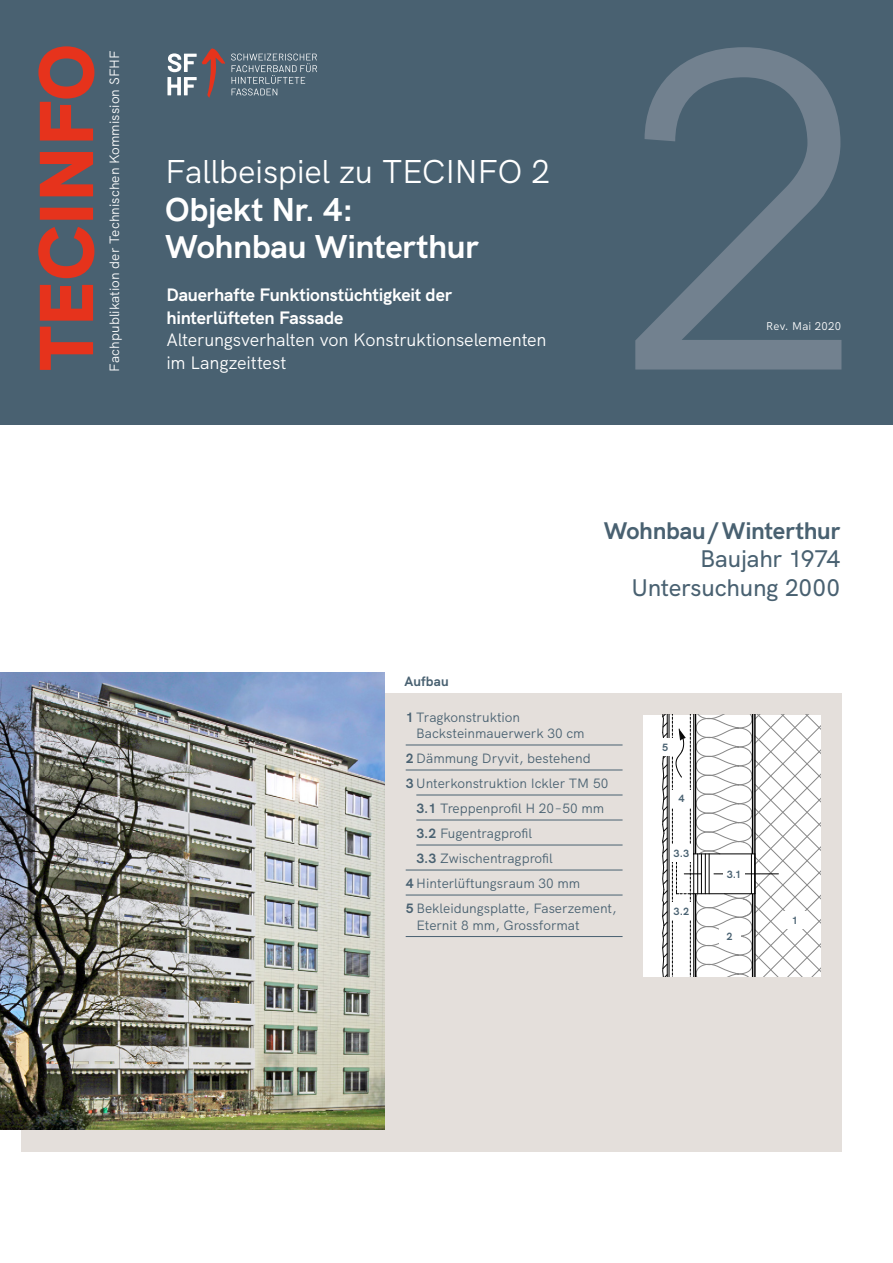
<style>
.page{position:relative;width:893px;height:1263px;background:#fff}
.page>*{position:absolute;margin:0;border:0;box-sizing:border-box;transform-origin:0 0}
.T1_-_Titelseite_Head{font:700 33px/37.5px "HK Grotesk";letter-spacing:-.015em;color:#fff}
._2___Subline{font:500 24px "HK Grotesk";letter-spacing:-.01em;color:#496171}
._2___Subline-2{font:700 24px "HK Grotesk";letter-spacing:-.015em;color:#496171}
.T2___Titelseite_Subl{font:18px/22.5px "HK Grotesk";letter-spacing:-.01em;color:#fff}
.T2___Titelseite_Subl-2{font:700 18px/22.5px "HK Grotesk";letter-spacing:-.01em;color:#fff}
._5a_-_Tabellentext{font:13.5px/16.5px "HK Grotesk";color:#496171}
.T3___Infotexte{font:13.5px "HK Grotesk";letter-spacing:.005em;color:#fff}
._3a___Lauftext_klein{font:700 13.5px "HK Grotesk";letter-spacing:.01em;color:#496171}
._7_-_Bildlegenden{font:11.25px "HK Grotesk";letter-spacing:.025em;color:#fff}
._5e___Nummerierung_G{font:700 10.5px "HK Grotesk";color:#496171}
.s1{font-weight:400}
.s2{font-weight:700}
</style>
<div class="page">
<div style="left:21px;top:693px;width:821px;height:459px;background:#e4dfdb"></div>
<img style="left:0;top:672px;width:384px;height:457px">
<div style="left:643px;top:715px;width:178px;height:262px;background:#fff"></div>
<svg style="left:662px;top:715px;width:159px;height:262px"></svg>
<hr style="left:694px;top:853px;width:61px;height:1px;background:#000">
<hr style="left:694px;top:893px;width:61px;height:1px;background:#000">
<hr style="left:752px;top:715px;width:1px;height:139px;background:#000">
<hr style="left:752px;top:894px;width:1px;height:83px;background:#000">
<hr style="left:695px;top:894px;width:1px;height:83px;background:#000">
<hr style="left:695px;top:715px;width:1px;height:139px;background:#000">
<div style="left:723px;top:866px;width:22px;height:17px;background:#fff"></div>
<div style="left:670px;top:845px;width:22px;height:17px;background:#fff"></div>
<div style="left:670px;top:903px;width:22px;height:17px;background:#fff"></div>
<div style="left:654px;top:739px;width:23px;height:17px;background:#fff"></div>
<div style="left:670px;top:790px;width:22px;height:17px;background:#fff"></div>
<div style="left:784px;top:911px;width:21px;height:17px;background:#fff"></div>
<div style="left:719px;top:927px;width:21px;height:17px;background:#fff"></div>
<div style="left:0;top:0;width:893px;height:425px;background:#496171"></div>
<svg style="left:38px;top:46px;width:56px;height:324px"></svg>
<svg style="left:231px;top:54px;width:86px;height:41px"></svg>
<svg style="left:167px;top:48px;width:58px;height:50px"></svg>
<svg style="left:635px;top:47px;width:206px;height:322px"></svg>
<hr style="left:406px;top:745px;width:217px;height:1px;background:#496171">
<hr style="left:406px;top:770px;width:217px;height:1px;background:#496171">
<hr style="left:416px;top:795px;width:207px;height:1px;background:#496171">
<hr style="left:416px;top:820px;width:207px;height:1px;background:#496171">
<hr style="left:416px;top:845px;width:207px;height:1px;background:#496171">
<hr style="left:406px;top:870px;width:217px;height:1px;background:#496171">
<hr style="left:406px;top:895px;width:217px;height:1px;background:#496171">
<hr style="left:406px;top:936px;width:217px;height:1px;background:#496171">
<p class="T3___Infotexte" style="left:104px;top:371px;width:322px;rotate:-90deg">Fachpublikation der Technischen Kommission SFHF</p>
<p class="T1_-_Titelseite_Head" style="left:165px;top:150px;width:386px"><span class="s1">Fallbeispiel zu TECINFO 2<br></span>Objekt Nr. 4:<br>Wohnbau Winterthur</p>
<p class="T2___Titelseite_Subl-2" style="left:166px;top:282px;width:287px">Dauerhafte Funktionstüchtigkeit der hinterlüfteten Fassade</p>
<p class="T2___Titelseite_Subl" style="left:166px;top:327px;width:382px">Alterungsverhalten von Konstruktionselementen im Langzeittest</p>
<p class="_7_-_Bildlegenden" style="left:766px;top:317px;width:77px">Rev. Mai 2020</p>
<p class="_3a___Lauftext_klein" style="left:404px;top:670px;width:46px">Aufbau</p>
<p class="_2___Subline-2" style="left:604px;top:512px;width:238px">Wohnbau/ Winterthur</p>
<p class="_2___Subline" style="left:700px;top:540px;width:142px">Baujahr 1974</p>
<p class="_2___Subline" style="left:631px;top:569px;width:210px">Untersuchung 2000</p>
<p class="_5a_-_Tabellentext" style="left:416px;top:708px;width:170px;text-indent:-11px"><span class="s2">1</span> Tragkonstruktion<br>Backsteinmauerwerk 30 cm</p>
<p class="_5a_-_Tabellentext" style="left:406px;top:749px;width:187px"><span class="s2">2</span> Dämmung Dryvit, bestehend</p>
<p class="_5a_-_Tabellentext" style="left:406px;top:774px;width:204px"><span class="s2">3</span> Unterkonstruktion Ickler TM 50</p>
<p class="_5a_-_Tabellentext" style="left:416px;top:799px;width:190px"><span class="s2">3.1</span> Treppenprofil H 20–50 mm</p>
<p class="_5a_-_Tabellentext" style="left:416px;top:824px;width:117px"><span class="s2">3.2</span> Fugentragprofil</p>
<p class="_5a_-_Tabellentext" style="left:416px;top:849px;width:138px"><span class="s2">3.3</span> Zwischentragprofil</p>
<p class="_5a_-_Tabellentext" style="left:406px;top:874px;width:176px"><span class="s2">4</span> Hinterlüftungsraum 30 mm</p>
<p class="_5a_-_Tabellentext" style="left:416px;top:899px;width:202px;text-indent:-11px"><span class="s2">5</span> Bekleidungsplatte, Faserzement,<br>Eternit 8 mm, Grossformat</p>
<p class="_5e___Nummerierung_G" style="left:662px;top:739px;width:8px">5</p>
<p class="_5e___Nummerierung_G" style="left:678px;top:790px;width:8px">4</p>
<p class="_5e___Nummerierung_G" style="left:674px;top:845px;width:17px">3.3</p>
<p class="_5e___Nummerierung_G" style="left:674px;top:903px;width:17px">3.2</p>
<p class="_5e___Nummerierung_G" style="left:727px;top:867px;width:16px">3.1</p>
<p class="_5e___Nummerierung_G" style="left:727px;top:928px;width:8px">2</p>
<p class="_5e___Nummerierung_G" style="left:792px;top:912px;width:8px">1</p>
</div>
